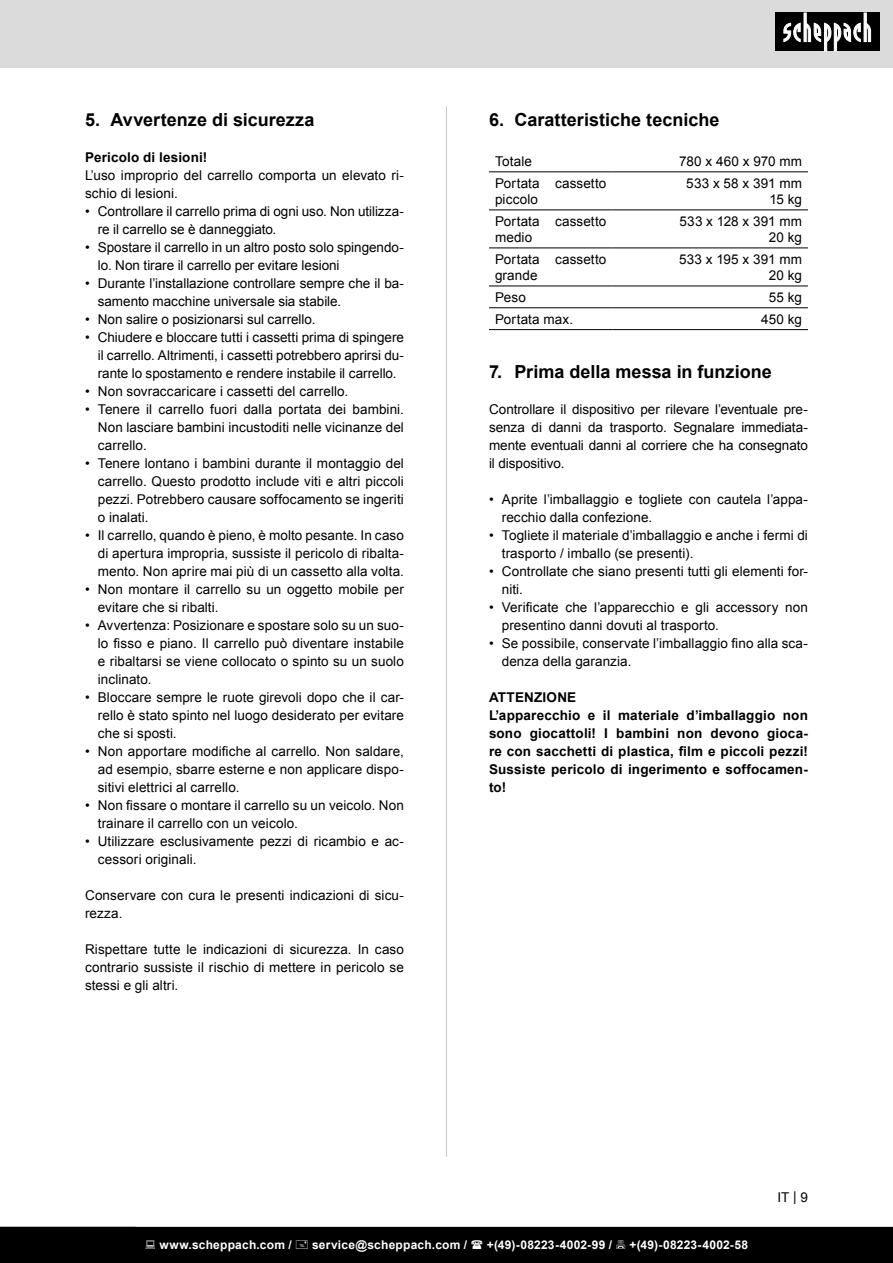
<style>
.page{position:relative;width:893px;height:1263px;background:#fff}
.page>*{position:absolute;margin:0;border:0;box-sizing:border-box;transform-origin:0 0}
.t1{font:700 18px "Arial";color:#000}
.Basiseinstellung{font:13.5px/18px "Arial";letter-spacing:.005em;color:#000}
.Grundtext_Bold{font:700 13.5px/18px "Arial";letter-spacing:.015em;color:#000;text-align:justify}
.Basistext_in_Tabelle{font:13.5px/16.2px "Arial";letter-spacing:.01em;color:#000}
.t2{font:700 12px "Arial";letter-spacing:.02em;color:#fff}
</style>
<div class="page">
<div style="left:0;top:0;width:893px;height:67px;background:#dbdbdb"></div>
<div style="left:775px;top:13px;width:105px;height:38px;background:#000"></div>
<svg style="left:783px;top:13px;width:88px;height:38px"></svg>
<hr style="left:446px;top:106px;width:1px;height:1051px;background:#c7c7c7">
<hr style="left:489px;top:171px;width:123px;height:1px;background:#000">
<hr style="left:612px;top:171px;width:196px;height:1px;background:#000">
<hr style="left:489px;top:209px;width:123px;height:1px;background:#000">
<hr style="left:612px;top:209px;width:196px;height:1px;background:#000">
<hr style="left:489px;top:248px;width:123px;height:1px;background:#000">
<hr style="left:612px;top:248px;width:196px;height:1px;background:#000">
<hr style="left:489px;top:286px;width:123px;height:1px;background:#000">
<hr style="left:612px;top:286px;width:196px;height:1px;background:#000">
<hr style="left:489px;top:307px;width:123px;height:1px;background:#000">
<hr style="left:612px;top:307px;width:196px;height:1px;background:#000">
<hr style="left:489px;top:329px;width:123px;height:1px;background:#000">
<hr style="left:612px;top:329px;width:196px;height:1px;background:#000">
<div style="left:0;top:1227px;width:893px;height:36px;background:#000"></div>
<p class="t1" style="left:85px;top:108px;width:231px">5. Avvertenze di sicurezza</p>
<p class="Grundtext_Bold" style="left:85px;top:149px;width:124px">Pericolo di lesioni!</p>
<p class="Basiseinstellung" style="left:85px;top:166px;width:320px">L’uso improprio del carrello comporta un elevato ri&shy;schio di lesioni.</p>
<p class="Basiseinstellung" style="left:98px;top:202px;width:308px;text-indent:-13px">• Controllare il carrello prima di ogni uso. Non utilizza&shy;re il carrello se è danneggiato.</p>
<p class="Basiseinstellung" style="left:98px;top:238px;width:308px;text-indent:-13px">• Spostare il carrello in un altro posto solo spingendo&shy;lo. Non tirare il carrello per evitare lesioni</p>
<p class="Basiseinstellung" style="left:98px;top:274px;width:308px;text-indent:-13px">• Durante l’installazione controllare sempre che il ba&shy;samento macchine universale sia stabile.</p>
<p class="Basiseinstellung" style="left:85px;top:310px;width:232px">• Non salire o posizionarsi sul carrello.</p>
<p class="Basiseinstellung" style="left:98px;top:328px;width:308px;text-align:justify;text-indent:-13px">• Chiudere e bloccare tutti i cassetti prima di spingere il carrello. Altrimenti, i cassetti potrebbero aprirsi du&shy;rante lo spostamento e rendere instabile il carrello.</p>
<p class="Basiseinstellung" style="left:85px;top:382px;width:265px">• Non sovraccaricare i cassetti del carrello.</p>
<p class="Basiseinstellung" style="left:98px;top:400px;width:308px;text-align:justify;text-indent:-13px">• Tenere il carrello fuori dalla portata dei bambini.<br>Non lasciare bambini incustoditi nelle vicinanze del carrello.</p>
<p class="Basiseinstellung" style="left:98px;top:454px;width:308px;text-align:justify;text-indent:-13px">• Tenere lontano i bambini durante il montaggio del carrello. Questo prodotto include viti e altri piccoli pezzi. Potrebbero causare soffocamento se ingeriti o inalati.</p>
<p class="Basiseinstellung" style="left:98px;top:526px;width:308px;text-align:justify;text-indent:-13px">• Il carrello, quando è pieno, è molto pesante. In caso di apertura impropria, sussiste il pericolo di ribalta&shy;mento. Non aprire mai più di un cassetto alla volta.</p>
<p class="Basiseinstellung" style="left:98px;top:580px;width:308px;text-indent:-13px">• Non montare il carrello su un oggetto mobile per evitare che si ribalti.</p>
<p class="Basiseinstellung" style="left:98px;top:616px;width:308px;text-align:justify;text-indent:-13px">• Avvertenza: Posizionare e spostare solo su un suo&shy;lo fisso e piano. Il carrello può diventare instabile e ribaltarsi se viene collocato o spinto su un suolo inclinato.</p>
<p class="Basiseinstellung" style="left:98px;top:688px;width:308px;text-align:justify;text-indent:-13px">• Bloccare sempre le ruote girevoli dopo che il car&shy;rello è stato spinto nel luogo desiderato per evitare che si sposti.</p>
<p class="Basiseinstellung" style="left:98px;top:742px;width:308px;text-align:justify;text-indent:-13px">• Non apportare modifiche al carrello. Non saldare, ad esempio, sbarre esterne e non applicare dispo&shy;sitivi elettrici al carrello.</p>
<p class="Basiseinstellung" style="left:98px;top:796px;width:308px;text-indent:-13px">• Non fissare o montare il carrello su un veicolo. Non trainare il carrello con un veicolo.</p>
<p class="Basiseinstellung" style="left:98px;top:832px;width:308px;text-indent:-13px">• Utilizzare esclusivamente pezzi di ricambio e ac&shy;cessori originali.</p>
<p class="Basiseinstellung" style="left:85px;top:886px;width:320px">Conservare con cura le presenti indicazioni di sicu&shy;rezza.</p>
<p class="Basiseinstellung" style="left:85px;top:940px;width:320px;text-align:justify">Rispettare tutte le indicazioni di sicurezza. In caso contrario sussiste il rischio di mettere in pericolo se stessi e gli altri.</p>
<p class="t1" style="left:489px;top:108px;width:232px">6. Caratteristiche tecniche</p>
<p class="Basistext_in_Tabelle" style="left:495px;top:153px;width:38px">Totale</p>
<p class="Basistext_in_Tabelle" style="left:679px;top:153px;width:124px">780 x 460 x 970 mm</p>
<p class="Basistext_in_Tabelle" style="left:495px;top:175px;width:113px">Portata cassetto piccolo</p>
<p class="Basistext_in_Tabelle" style="left:686px;top:175px;width:117px;text-align:right">533 x 58 x 391 mm<br>15 kg</p>
<p class="Basistext_in_Tabelle" style="left:495px;top:213px;width:113px">Portata cassetto medio</p>
<p class="Basistext_in_Tabelle" style="left:679px;top:213px;width:124px;text-align:right">533 x 128 x 391 mm<br>20 kg</p>
<p class="Basistext_in_Tabelle" style="left:495px;top:251px;width:113px">Portata cassetto grande</p>
<p class="Basistext_in_Tabelle" style="left:679px;top:251px;width:124px">533 x 195 x 391 mm</p>
<p class="Basistext_in_Tabelle" style="left:769px;top:267px;width:34px">20 kg</p>
<p class="Basistext_in_Tabelle" style="left:495px;top:289px;width:32px">Peso</p>
<p class="Basistext_in_Tabelle" style="left:769px;top:289px;width:35px">55 kg</p>
<p class="Basistext_in_Tabelle" style="left:495px;top:311px;width:80px">Portata max.</p>
<p class="Basistext_in_Tabelle" style="left:761px;top:311px;width:42px">450 kg</p>
<p class="t1" style="left:489px;top:360px;width:284px">7. Prima della messa in funzione</p>
<p class="Basiseinstellung" style="left:489px;top:400px;width:320px;text-align:justify">Controllare il dispositivo per rilevare l’eventuale pre&shy;senza di danni da trasporto. Segnalare immediata&shy;mente eventuali danni al corriere che ha consegnato il dispositivo.</p>
<p class="Basiseinstellung" style="left:502px;top:490px;width:308px;text-indent:-13px">• Aprite l’imballaggio e togliete con cautela l’appa&shy;recchio dalla confezione.</p>
<p class="Basiseinstellung" style="left:502px;top:526px;width:308px;text-indent:-13px">• Togliete il materiale d’imballaggio e anche i fermi di trasporto / imballo (se presenti).</p>
<p class="Basiseinstellung" style="left:502px;top:562px;width:308px;text-indent:-13px">• Controllate che siano presenti tutti gli elementi for&shy;niti.</p>
<p class="Basiseinstellung" style="left:502px;top:598px;width:308px;text-indent:-13px">• Verificate che l’apparecchio e gli accessory non presentino danni dovuti al trasporto.</p>
<p class="Basiseinstellung" style="left:502px;top:634px;width:308px;text-indent:-13px">• Se possibile, conservate l’imballaggio fino alla sca&shy;denza della garanzia.</p>
<p class="Grundtext_Bold" style="left:489px;top:689px;width:89px">ATTENZIONE</p>
<p class="Grundtext_Bold" style="left:489px;top:707px;width:320px">L’apparecchio e il materiale d’imballaggio non sono giocattoli! I bambini non devono gioca&shy;re con sacchetti di plastica, film e piccoli pezzi!<br>Sussiste pericolo di ingerimento e soffocamen&shy;to!</p>
<p class="Basiseinstellung" style="left:777px;top:1188px;width:32px">IT | 9</p>
<p class="t2" style="left:159px;top:1236px;width:134px">www.scheppach.com /</p>
<p class="t2" style="left:312px;top:1236px;width:157px">service@scheppach.com /</p>
<p class="t2" style="left:487px;top:1236px;width:127px">+(49)-08223-4002-99 /</p>
<p class="t2" style="left:629px;top:1236px;width:120px">+(49)-08223-4002-58</p>
</div>
